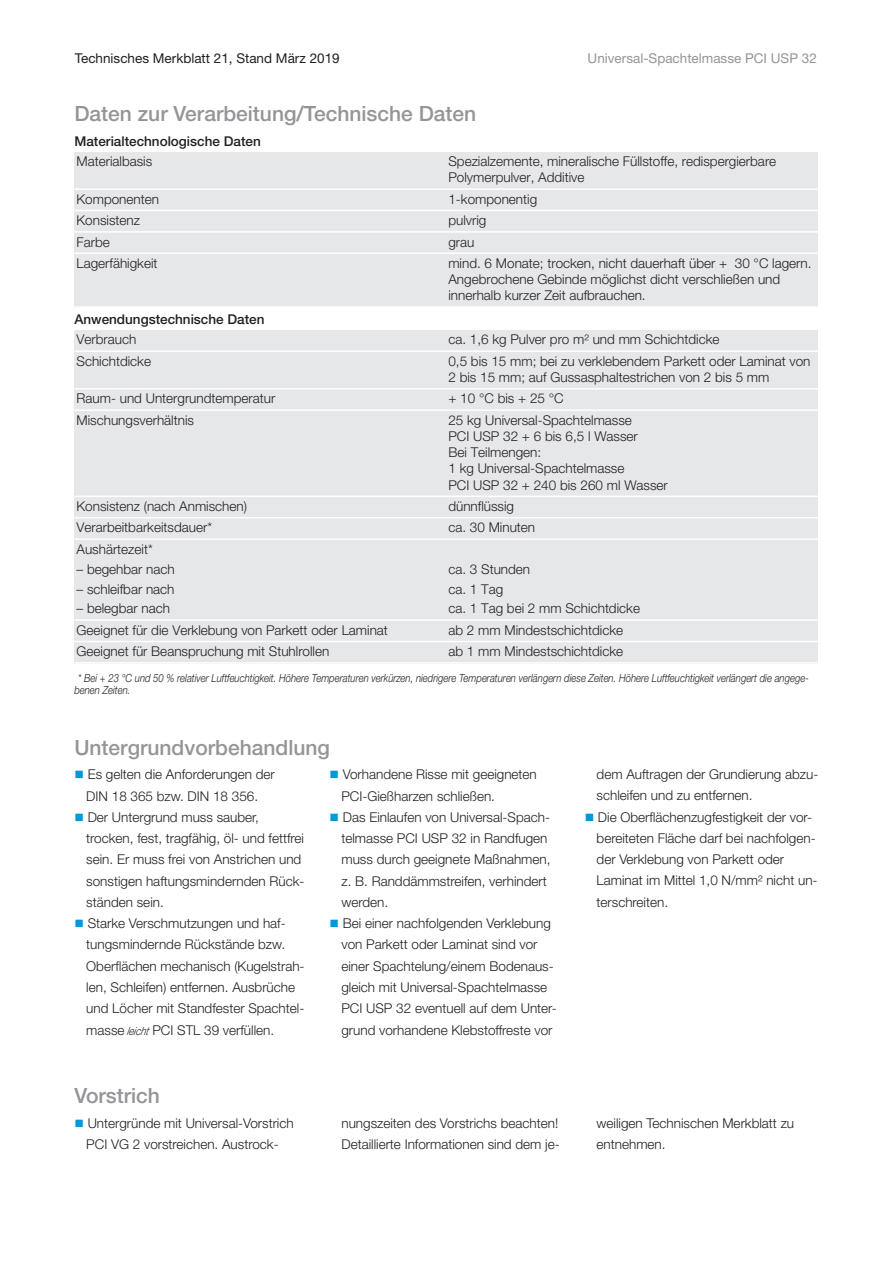
<style>
.page{position:relative;width:893px;height:1263px;background:#fff}
.page>*{position:absolute;margin:0;border:0;box-sizing:border-box;transform-origin:0 0}
.t1{font:500 21px "Helvetica Neue LT Pro";color:#939598}
.t2{font:300 13.5px/21.3px "Helvetica Neue LT Pro";color:#231f20}
.t3{font:500 13.5px "Helvetica Neue LT Pro";color:#231f20}
.t4{font:13.5px "Helvetica Neue LT Pro";color:#231f20}
.t5{font:13.5px "Helvetica Neue LT Pro";color:#939598}
.t6{font:italic 300 11.25px/12px "Helvetica Neue LT Pro";color:#231f20;scale:.85 1}
.s1{color:#0099d8}
.s2{font-style:italic;font-size:11.25px}
</style>
<div class="page">
<div style="left:74px;top:152px;width:372px;height:37px;background:#e6e7e9"></div>
<div style="left:446px;top:152px;width:372px;height:37px;background:#e6e7e9"></div>
<div style="left:74px;top:189px;width:372px;height:21px;background:#e6e7e9"></div>
<div style="left:446px;top:189px;width:372px;height:21px;background:#e6e7e9"></div>
<div style="left:74px;top:210px;width:372px;height:22px;background:#e6e7e9"></div>
<div style="left:446px;top:210px;width:372px;height:22px;background:#e6e7e9"></div>
<div style="left:74px;top:232px;width:372px;height:21px;background:#e6e7e9"></div>
<div style="left:446px;top:232px;width:372px;height:21px;background:#e6e7e9"></div>
<div style="left:74px;top:253px;width:372px;height:55px;background:#e6e7e9"></div>
<div style="left:446px;top:253px;width:372px;height:55px;background:#e6e7e9"></div>
<hr style="left:74px;top:188px;width:744px;height:2px;background:#fff">
<hr style="left:74px;top:210px;width:744px;height:1px;background:#fff">
<hr style="left:74px;top:231px;width:744px;height:2px;background:#fff">
<hr style="left:74px;top:252px;width:744px;height:2px;background:#fff">
<hr style="left:74px;top:306px;width:744px;height:2px;background:#fff">
<div style="left:74px;top:331px;width:372px;height:20px;background:#e6e7e9"></div>
<div style="left:446px;top:331px;width:372px;height:20px;background:#e6e7e9"></div>
<div style="left:74px;top:351px;width:372px;height:38px;background:#e6e7e9"></div>
<div style="left:446px;top:351px;width:372px;height:38px;background:#e6e7e9"></div>
<div style="left:74px;top:389px;width:372px;height:21px;background:#e6e7e9"></div>
<div style="left:446px;top:389px;width:372px;height:21px;background:#e6e7e9"></div>
<div style="left:74px;top:410px;width:372px;height:86px;background:#e6e7e9"></div>
<div style="left:446px;top:410px;width:372px;height:86px;background:#e6e7e9"></div>
<div style="left:74px;top:496px;width:372px;height:22px;background:#e6e7e9"></div>
<div style="left:446px;top:496px;width:372px;height:22px;background:#e6e7e9"></div>
<div style="left:74px;top:518px;width:372px;height:21px;background:#e6e7e9"></div>
<div style="left:446px;top:518px;width:372px;height:21px;background:#e6e7e9"></div>
<div style="left:74px;top:539px;width:372px;height:21px;background:#e6e7e9"></div>
<div style="left:446px;top:539px;width:372px;height:21px;background:#e6e7e9"></div>
<div style="left:74px;top:560px;width:372px;height:20px;background:#e6e7e9"></div>
<div style="left:446px;top:560px;width:372px;height:20px;background:#e6e7e9"></div>
<div style="left:74px;top:580px;width:372px;height:19px;background:#e6e7e9"></div>
<div style="left:446px;top:580px;width:372px;height:19px;background:#e6e7e9"></div>
<div style="left:74px;top:599px;width:372px;height:21px;background:#e6e7e9"></div>
<div style="left:446px;top:599px;width:372px;height:21px;background:#e6e7e9"></div>
<div style="left:74px;top:620px;width:372px;height:21px;background:#e6e7e9"></div>
<div style="left:446px;top:620px;width:372px;height:21px;background:#e6e7e9"></div>
<div style="left:74px;top:641px;width:372px;height:23px;background:#e6e7e9"></div>
<div style="left:446px;top:641px;width:372px;height:23px;background:#e6e7e9"></div>
<hr style="left:74px;top:350px;width:744px;height:2px;background:#fff">
<hr style="left:74px;top:388px;width:744px;height:1px;background:#fff">
<hr style="left:74px;top:409px;width:744px;height:2px;background:#fff">
<hr style="left:74px;top:496px;width:744px;height:1px;background:#fff">
<hr style="left:74px;top:517px;width:744px;height:1px;background:#fff">
<hr style="left:74px;top:538px;width:744px;height:2px;background:#fff">
<hr style="left:74px;top:619px;width:744px;height:2px;background:#fff">
<hr style="left:74px;top:641px;width:744px;height:1px;background:#fff">
<hr style="left:74px;top:662px;width:744px;height:2px;background:#fff">
<p class="t4" style="left:75px;top:53px;width:266px">Technisches Merkblatt 21, Stand März 2019</p>
<p class="t5" style="left:588px;top:53px;width:231px">Universal-Spachtelmasse PCI USP 32</p>
<h1 class="t1" style="left:74px;top:106px;width:403px">Daten zur Verarbeitung/Technische Daten</h1>
<p class="t3" style="left:74px;top:136px;width:188px">Materialtechnologische Daten</p>
<p class="t2" style="left:77px;top:152px;width:77px">Materialbasis</p>
<p class="t2" style="left:448px;top:155px;width:329px;line-height:16.2px">Spezialzemente, mineralische Füllstoffe, redispergierbare<br>Polymerpulver, Additive</p>
<p class="t2" style="left:77px;top:190px;width:84px">Komponenten</p>
<p class="t2" style="left:448px;top:190px;width:90px">1-komponentig</p>
<p class="t2" style="left:77px;top:211px;width:65px">Konsistenz</p>
<p class="t2" style="left:448px;top:211px;width:40px">pulvrig</p>
<p class="t2" style="left:77px;top:232px;width:35px">Farbe</p>
<p class="t2" style="left:448px;top:232px;width:28px">grau</p>
<p class="t2" style="left:77px;top:254px;width:83px">Lagerfähigkeit</p>
<p class="t2" style="left:448px;top:256px;width:365px;line-height:16.2px">mind. 6 Monate; trocken, nicht dauerhaft über + 30 °C lagern.<br>Angebrochene Gebinde möglichst dicht verschließen und innerhalb kurzer Zeit aufbrauchen.</p>
<p class="t2" style="left:77px;top:330px;width:61px">Verbrauch</p>
<p class="t2" style="left:448px;top:330px;width:273px">ca. 1,6 kg Pulver pro m² und mm Schichtdicke</p>
<p class="t2" style="left:77px;top:352px;width:76px">Schichtdicke</p>
<p class="t2" style="left:448px;top:354px;width:364px;line-height:16.2px">0,5 bis 15 mm; bei zu verklebendem Parkett oder Laminat von<br>2 bis 15 mm; auf Gussasphaltestrichen von 2 bis 5 mm</p>
<p class="t2" style="left:77px;top:389px;width:200px">Raum- und Untergrundtemperatur</p>
<p class="t2" style="left:448px;top:389px;width:117px">+ 10 °C bis + 25 °C</p>
<p class="t2" style="left:77px;top:411px;width:119px">Mischungsverhältnis</p>
<p class="t2" style="left:448px;top:413px;width:221px;line-height:16.2px">25 kg Universal-Spachtelmasse<br>PCI USP 32 + 6 bis 6,5 l Wasser<br>Bei Teilmengen:<br>1 kg Universal-Spachtelmasse<br>PCI USP 32 + 240 bis 260 ml Wasser</p>
<p class="t2" style="left:77px;top:497px;width:172px">Konsistenz (nach Anmischen)</p>
<p class="t2" style="left:448px;top:497px;width:67px">dünnflüssig</p>
<p class="t2" style="left:77px;top:518px;width:137px">Verarbeitbarkeitsdauer*</p>
<p class="t2" style="left:448px;top:518px;width:88px">ca. 30 Minuten</p>
<p class="t2" style="left:77px;top:539px;width:78px">Aushärtezeit*</p>
<p class="t2" style="left:77px;top:559px;width:100px">– begehbar nach</p>
<p class="t2" style="left:448px;top:559px;width:83px">ca. 3 Stunden</p>
<p class="t2" style="left:77px;top:579px;width:100px">– schleifbar nach</p>
<p class="t2" style="left:448px;top:579px;width:56px">ca. 1 Tag</p>
<p class="t2" style="left:77px;top:599px;width:95px">– belegbar nach</p>
<p class="t2" style="left:448px;top:599px;width:193px">ca. 1 Tag bei 2 mm Schichtdicke</p>
<p class="t2" style="left:77px;top:621px;width:313px">Geeignet für die Verklebung von Parkett oder Laminat</p>
<p class="t2" style="left:448px;top:621px;width:176px">ab 2 mm Mindestschichtdicke</p>
<p class="t2" style="left:77px;top:642px;width:254px">Geeignet für Beanspruchung mit Stuhlrollen</p>
<p class="t2" style="left:448px;top:642px;width:176px">ab 1 mm Mindestschichtdicke</p>
<p class="t3" style="left:74px;top:314px;width:192px">Anwendungstechnische Daten</p>
<p class="t6" style="left:74px;top:673px;width:866px;text-indent:4px">* Bei + 23 °C und 50 % relativer Luftfeuchtigkeit. Höhere Temperaturen verkürzen, niedrigere Temperaturen verlängern diese Zeiten. Höhere Luftfeuchtigkeit verlängert die angege&shy;benen Zeiten.</p>
<h1 class="t1" style="left:74px;top:740px;width:257px">Untergrundvorbehandlung</h1>
<p class="t2" style="left:74px;top:765px;width:202px;text-align:center"><span class="s1">■</span> Es gelten die Anforderungen der<br>DIN 18 365 bzw. DIN 18 356.</p>
<p class="t2" style="left:86px;top:808px;width:220px;text-indent:-12px"><span class="s1">■</span> Der Untergrund muss sauber, trocken, fest, tragfähig, öl- und fettfrei sein. Er muss frei von Anstrichen und sonstigen haftungsmindernden Rück&shy;ständen sein.</p>
<p class="t2" style="left:86px;top:914px;width:220px;text-indent:-12px"><span class="s1">■</span> Starke Verschmutzungen und haf&shy;tungsmindernde Rückstände bzw.<br>Oberflächen mechanisch (Kugelstrah&shy;len, Schleifen) entfernen. Ausbrüche und Löcher mit Standfester Spachtel&shy;masse <span class="s2">leicht</span> PCI STL 39 verfüllen.</p>
<h1 class="t1" style="left:74px;top:1088px;width:87px">Vorstrich</h1>
<p class="t2" style="left:341px;top:765px;width:197px;text-indent:-12px"><span class="s1">■</span> Vorhandene Risse mit geeigneten<br>PCI-Gießharzen schließen.</p>
<p class="t2" style="left:341px;top:808px;width:211px;text-indent:-12px"><span class="s1">■</span> Das Einlaufen von Universal-Spach&shy;telmasse PCI USP 32 in Randfugen muss durch geeignete Maßnahmen, z. B. Randdämmstreifen, verhindert werden.</p>
<p class="t2" style="left:341px;top:914px;width:217px;text-indent:-12px"><span class="s1">■</span> Bei einer nachfolgenden Verklebung von Parkett oder Laminat sind vor einer Spachtelung/einem Bodenaus&shy;gleich mit Universal-Spachtelmasse PCI USP 32 eventuell auf dem Unter&shy;grund vorhandene Klebstoffreste vor</p>
<p class="t2" style="left:597px;top:765px;width:223px">dem Auftragen der Grundierung abzu&shy;schleifen und zu entfernen.</p>
<p class="t2" style="left:597px;top:807px;width:222px;text-indent:-12px"><span class="s1">■</span> Die Oberflächenzugfestigkeit der vor&shy;bereiteten Fläche darf bei nachfolgen&shy;der Verklebung von Parkett oder Laminat im Mittel 1,0 N/mm² nicht un&shy;terschreiten.</p>
<p class="t2" style="left:74px;top:1114px;width:221px;text-align:center"><span class="s1">■</span> Untergründe mit Universal-Vorstrich<br>PCI VG 2 vorstreichen. Austrock-</p>
<p class="t2" style="left:341px;top:1113px;width:220px">nungszeiten des Vorstrichs beachten!<br>Detaillierte Informationen sind dem je-</p>
<p class="t2" style="left:597px;top:1113px;width:199px">weiligen Technischen Merkblatt zu entnehmen.</p>
</div>
